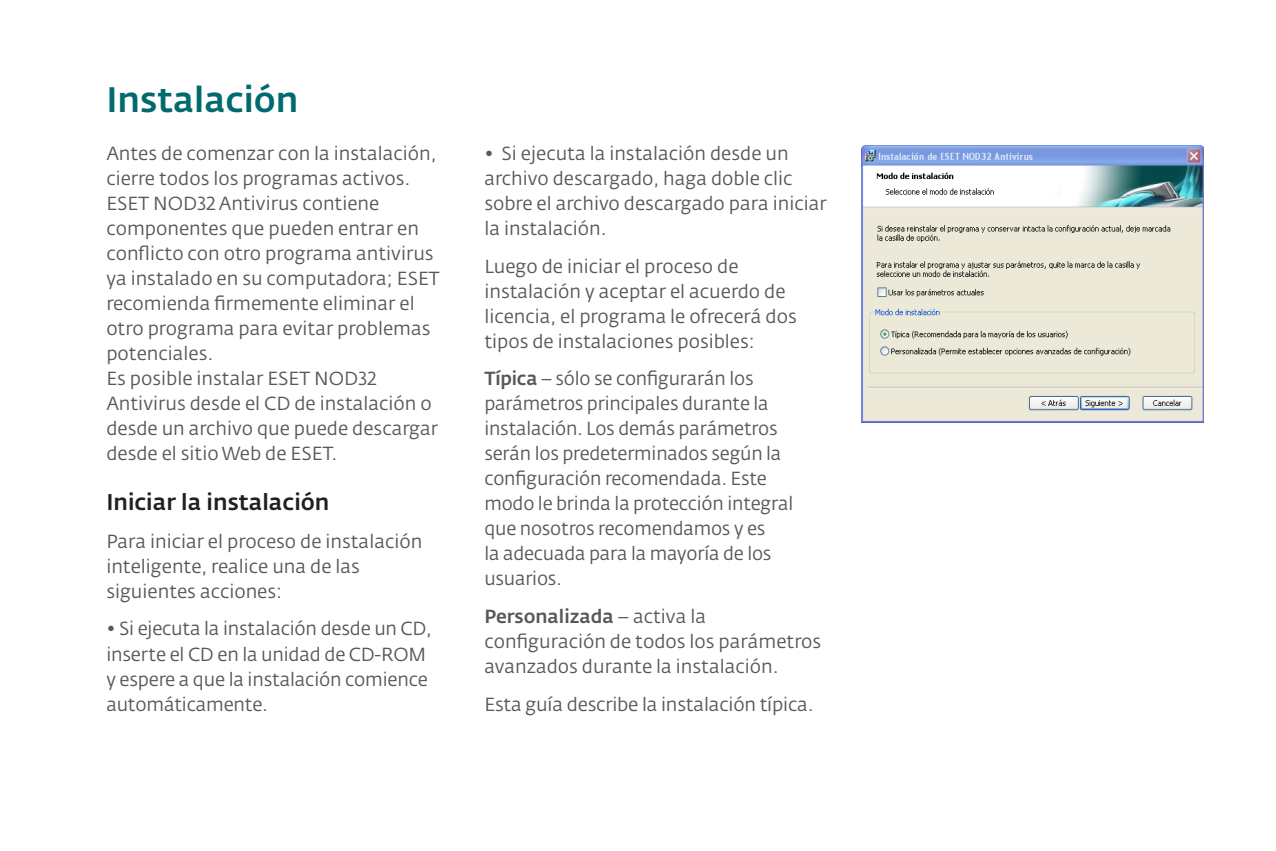
<style>
.page{position:relative;width:1276px;height:851px;background:#fff}
.page>*{position:absolute;margin:0;border:0;box-sizing:border-box;transform-origin:0 0}
.Title{font:500 35px "Fedra Sans Alt Pro";color:#006b6e}
.subtitle_I{font:500 22.5px "Fedra Sans Alt Pro";color:#231f20}
.basic_text_5_pt{font:18.75px/25px "Fedra Sans Alt Pro";letter-spacing:-.01em;color:#57585a}
.basic_text{font:18.75px/25px "Fedra Sans Alt Pro";color:#57585a}
.indent_5_pt_afte{font:18.75px/25px "Fedra Sans Alt Pro";letter-spacing:-.01em;color:#57585a}
.s1{font-weight:500}
</style>
<div class="page">
<img style="left:862px;top:145px;width:342px;height:277px">
<p class="Title" style="left:106px;top:78px;width:194px">Instalación</p>
<p class="basic_text" style="left:106px;top:141px;width:335px">Antes de comenzar con la instalación, cierre todos los programas activos.<br>ESET NOD32 Antivirus contiene componentes que pueden entrar en conflicto con otro programa antivirus ya instalado en su computadora; ESET recomienda firmemente eliminar el otro programa para evitar problemas potenciales.</p>
<p class="basic_text" style="left:106px;top:366px;width:333px">Es posible instalar ESET NOD32<br>Antivirus desde el CD de instalación o desde un archivo que puede descargar desde el sitio Web de ESET.</p>
<p class="subtitle_I" style="left:106px;top:488px;width:225px">Iniciar la instalación</p>
<p class="basic_text_5_pt" style="left:106px;top:528px;width:317px">Para iniciar el proceso de instalación inteligente, realice una de las siguientes acciones:</p>
<p class="indent_5_pt_afte" style="left:106px;top:616px;width:327px">• Si ejecuta la instalación desde un CD, inserte el CD en la unidad de CD-ROM y espere a que la instalación comience automáticamente.</p>
<p class="indent_5_pt_afte" style="left:484px;top:141px;width:344px">• Si ejecuta la instalación desde un archivo descargado, haga doble clic sobre el archivo descargado para iniciar la instalación.</p>
<p class="basic_text_5_pt" style="left:484px;top:253px;width:314px">Luego de iniciar el proceso de instalación y aceptar el acuerdo de licencia, el programa le ofrecerá dos tipos de instalaciones posibles:</p>
<p class="basic_text_5_pt" style="left:484px;top:366px;width:310px"><span class="s1">Típica</span> – sólo se configurarán los parámetros principales durante la instalación. Los demás parámetros serán los predeterminados según la configuración recomendada. Este modo le brinda la protección integral que nosotros recomendamos y es<br>la adecuada para la mayoría de los usuarios.</p>
<p class="basic_text_5_pt" style="left:484px;top:603px;width:338px"><span class="s1">Personalizada</span> – activa la configuración de todos los parámetros avanzados durante la instalación.</p>
<p class="basic_text_5_pt" style="left:484px;top:691px;width:331px">Esta guía describe la instalación típica.</p>
</div>
